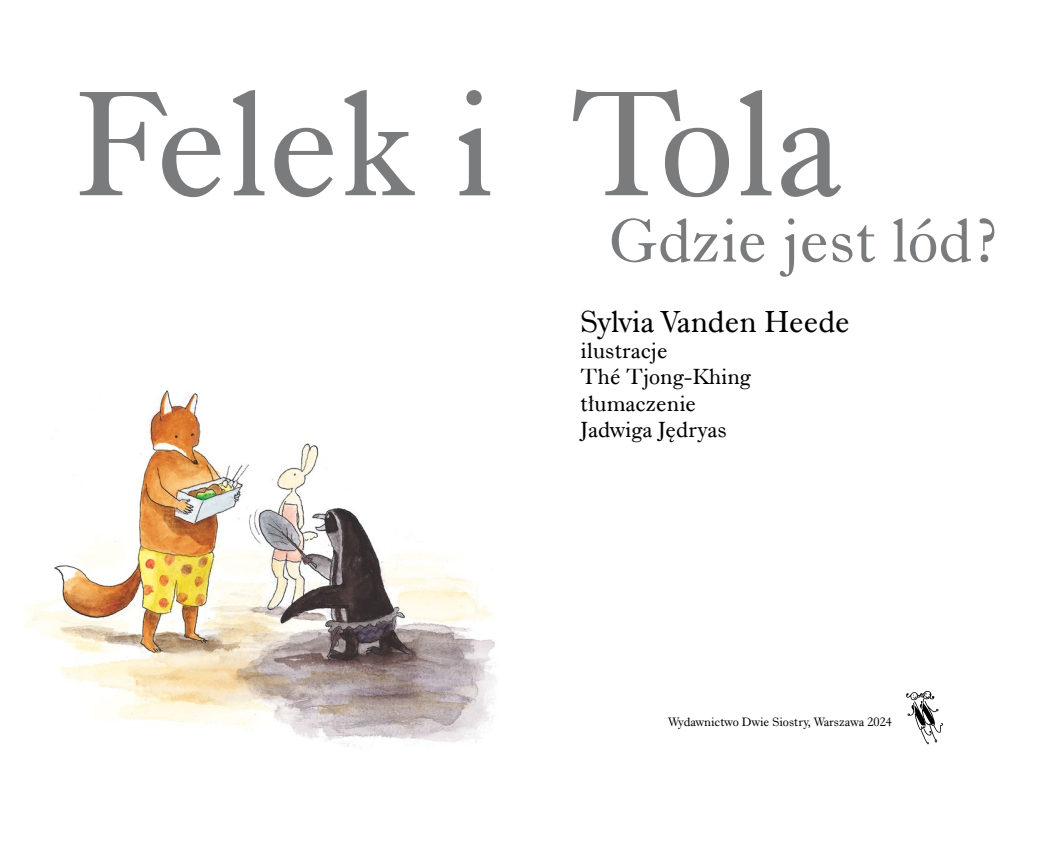
<style>
.page{position:relative;width:1063px;height:851px;background:#fff}
.page>*{position:absolute;margin:0;border:0;box-sizing:border-box;transform-origin:0 0}
.t1{font:152.5px "Dutch 766 EU";color:#7a7b7d}
.t2{font:62.5px "Dutch 766 EU";color:#7a7b7d}
.t3{font:31.25px "Dutch 766 EU";color:#000}
.t4{font:22.5px/26.2px "Dutch 766 EU";color:#000}
.t5{font:12.5px "Dutch 766 EU";color:#000}
</style>
<div class="page">
<img style="left:24px;top:390px;width:472px;height:357px">
<svg style="left:906px;top:690px;width:37px;height:54px"></svg>
<h1 class="t1" style="left:75px;top:49px;width:769px">Felek i Tola</h1>
<h2 class="t2" style="left:609px;top:202px;width:393px">Gdzie jest lód?</h2>
<h3 class="t3" style="left:581px;top:302px;width:271px">Sylvia Vanden Heede</h3>
<p class="t4" style="left:581px;top:338px;width:172px">ilustracje<br>Thé Tjong-Khing tłumaczenie<br>Jadwiga Jędryas</p>
<p class="t5" style="left:668px;top:714px;width:225px">Wydawnictwo Dwie Siostry, Warszawa 2024</p>
</div>
